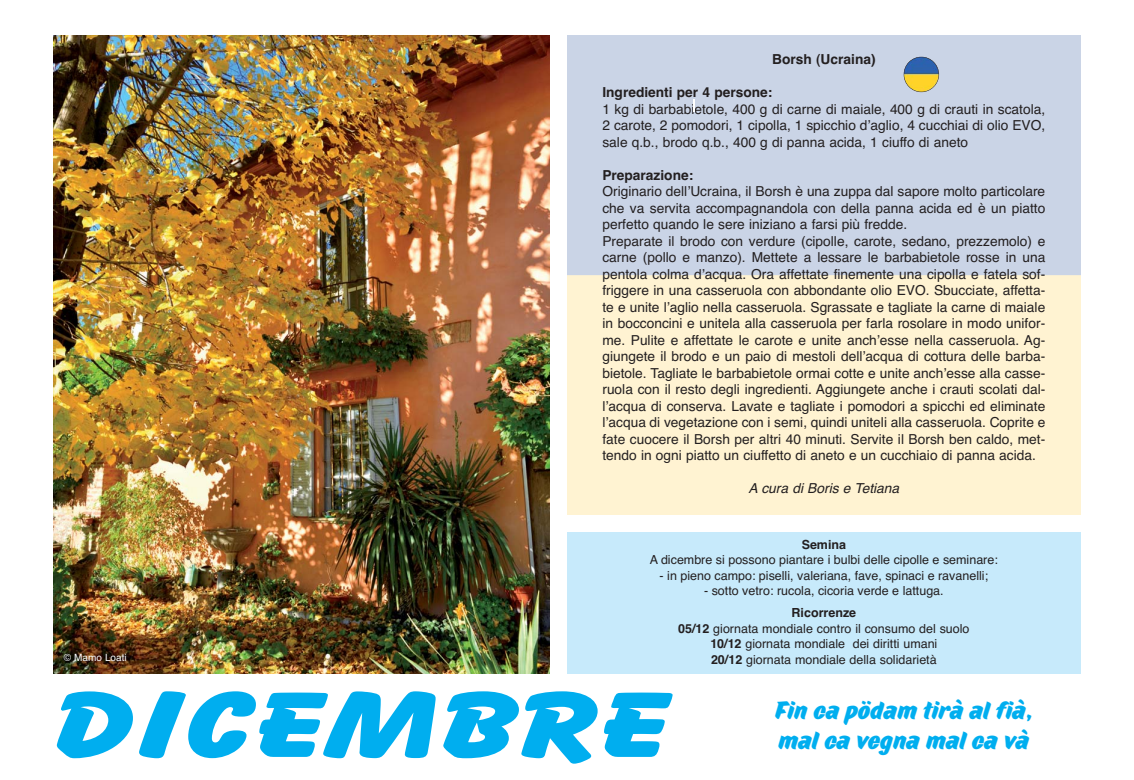
<style>
.page{position:relative;width:1134px;height:780px;background:#fff}
.page>*{position:absolute;margin:0;border:0;box-sizing:border-box;transform-origin:0 0}
.t1{font:800 95px "Balloon BT";color:#00aeef;scale:1.5 1}
.t2{font:900 25px/30px "TT Marks";color:#00aeef}
.t3{font:13.75px/16.5px "Helvetica";color:#231f20;text-align:justify}
.t4{font:700 13.75px "Helvetica";color:#231f20}
.t5{font:italic 13.75px "Helvetica";color:#231f20}
.t6{font:12.5px/15.5px "Helvetica";color:#231f20;text-align:center}
.t7{font:700 12.5px "Helvetica";color:#231f20}
.t8{font:10px "Helvetica";color:#fff}
.s1{font-weight:700}
</style>
<div class="page">
<img style="left:53px;top:35px;width:496px;height:638px">
<img style="left:567px;top:35px;width:514px;height:479px">
<div style="left:567px;top:531px;width:514px;height:142px;background:#c7eafb"></div>
<img style="left:904px;top:57px;width:35px;height:35px;border-radius:50%">
<div style="left:904px;top:57px;width:35px;height:35px;border:1px solid #231f20;border-radius:50%"></div>
<svg style="left:694px;top:99px;width:1px;height:12px"></svg>
<p class="t4" style="left:772px;top:54px;width:105px">Borsh (Ucraina)</p>
<p class="t8" style="left:64px;top:653px;width:64px">© Mamo Loati</p>
<p class="t4" style="left:602px;top:87px;width:171px">Ingredienti per 4 persone:</p>
<p class="t3" style="left:602px;top:102px;width:444px">1 kg di barbabietole, 400 g di carne di maiale, 400 g di crauti in scatola, 2 carote, 2 pomodori, 1 cipolla, 1 spicchio dʼaglio, 4 cucchiai di olio EVO, sale q.b., brodo q.b., 400 g di panna acida, 1 ciuffo di aneto</p>
<p class="t4" style="left:602px;top:170px;width:92px">Preparazione:</p>
<p class="t3" style="left:602px;top:184px;width:444px;text-align:left">Originario dellʼUcraina, il Borsh è una zuppa dal sapore molto particolare che va servita accompagnandola con della panna acida ed è un piatto perfetto quando le sere iniziano a farsi più fredde.<br>Preparate il brodo con verdure (cipolle, carote, sedano, prezzemolo) e carne (pollo e manzo). Mettete a lessare le barbabietole rosse in una pentola colma dʼacqua. Ora affettate finemente una cipolla e fatela sof&shy;friggere in una casseruola con abbondante olio EVO. Sbucciate, affetta&shy;te e unite lʼaglio nella casseruola. Sgrassate e tagliate la carne di maiale in bocconcini e unitela alla casseruola per farla rosolare in modo unifor&shy;me. Pulite e affettate le carote e unite anchʼesse nella casseruola. Ag&shy;giungete il brodo e un paio di mestoli dellʼacqua di cottura delle barba&shy;bietole. Tagliate le barbabietole ormai cotte e unite anchʼesse alla casse&shy;ruola con il resto degli ingredienti. Aggiungete anche i crauti scolati dal&shy;lʼacqua di conserva. Lavate e tagliate i pomodori a spicchi ed eliminate lʼacqua di vegetazione con i semi, quindi uniteli alla casseruola. Coprite e fate cuocere il Borsh per altri 40 minuti. Servite il Borsh ben caldo, met&shy;tendo in ogni piatto un ciuffetto di aneto e un cucchiaio di panna acida.</p>
<p class="t5" style="left:748px;top:483px;width:152px">A cura di Boris e Tetiana</p>
<p class="t7" style="left:802px;top:540px;width:46px">Semina</p>
<p class="t6" style="left:650px;top:553px;width:349px">A dicembre si possono piantare i bulbi delle cipolle e seminare:</p>
<p class="t6" style="left:660px;top:569px;width:330px">- in pieno campo: piselli, valeriana, fave, spinaci e ravanelli;</p>
<p class="t6" style="left:704px;top:584px;width:241px">- sotto vetro: rucola, cicoria verde e lattuga.</p>
<p class="t6" style="left:678px;top:606px;width:293px"><span class="s1">Ricorrenze<br>05/12</span> giornata mondiale contro il consumo del suolo <span class="s1">10/12</span> giornata mondiale dei diritti umani<br><span class="s1">20/12</span> giornata mondiale della solidarietà</p>
<h1 class="t1" style="left:53px;top:691px;width:414px">DICEMBRE</h1>
<h2 class="t2" style="left:775px;top:698px;width:260px">Fin ca pödam tirà al fià, mal ca vegna mal ca và</h2>
</div>
